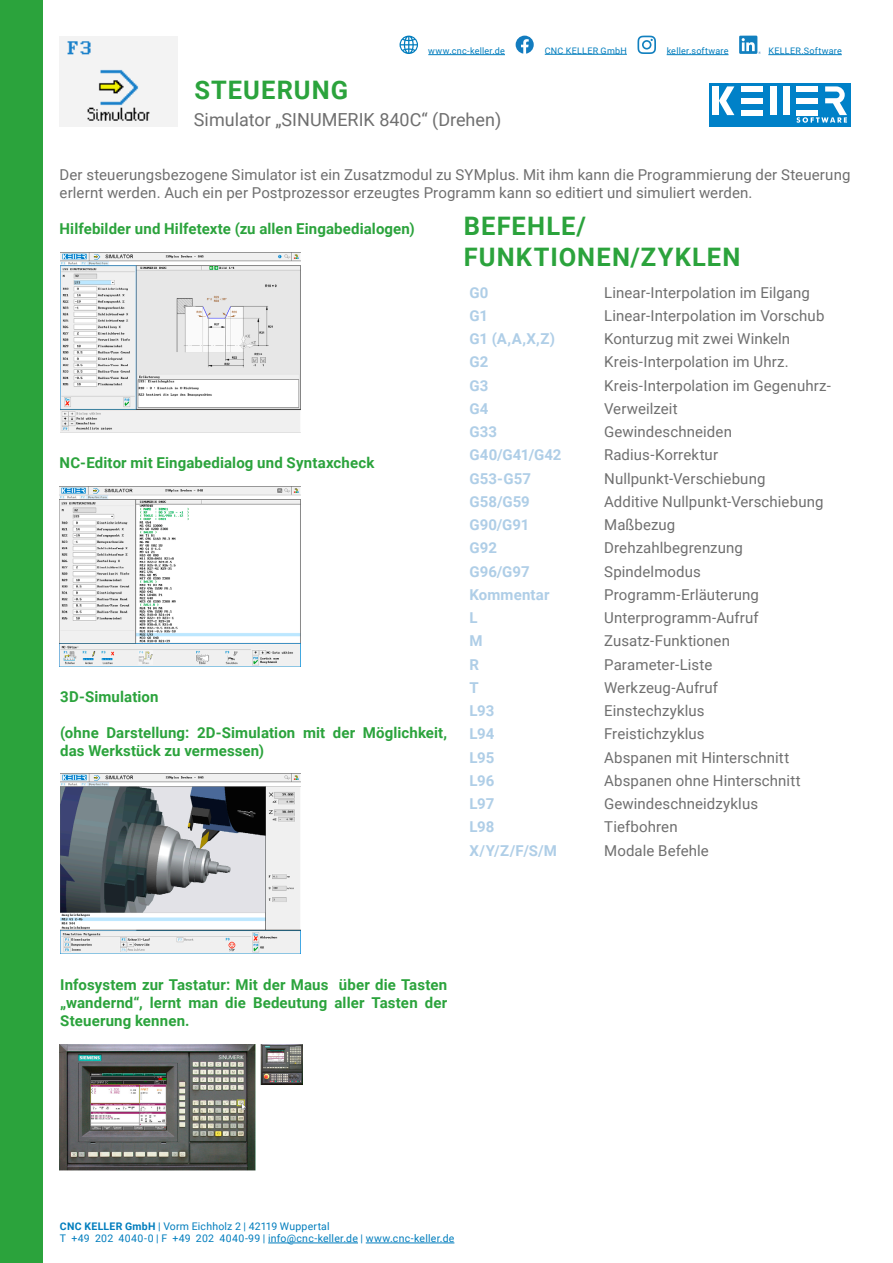
<style>
.page{position:relative;width:893px;height:1263px;background:#fff}
.page>*{position:absolute;margin:0;border:0;box-sizing:border-box;transform-origin:0 0}
.Fließtext_Headline{font:700 25.5px "Roboto";letter-spacing:.045em;color:#2ba33c}
.UnterKapitelname_L{font:18px "Roboto";color:#6f6f6f}
.Fließtext_Tabelle{font:15px "Roboto";letter-spacing:.005em;color:#6f6f6f}
.Fließtext_Headline2{font:700 15px/18px "Roboto";letter-spacing:.01em;color:#2ba33c}
.Fließtext{font:15px/18px "Roboto";letter-spacing:.01em;color:#6f6f6f}
.Fließtext_Hervorhebu{font:700 15px "Roboto";letter-spacing:.005em;color:#afcee7}
.t1{font:10.5px/12.6px "Roboto";letter-spacing:.02em;color:#007dbd}
.t2{font:9px "Roboto";letter-spacing:.03em;color:#007dbd}
.s1{font-weight:700}
</style>
<div class="page">
<img style="left:60px;top:252px;width:240px;height:180px">
<img style="left:60px;top:486px;width:240px;height:181px">
<img style="left:60px;top:774px;width:240px;height:180px">
<img style="left:60px;top:1044px;width:243px;height:126px">
<div style="left:0;top:0;width:43px;height:1263px;background:#2ba33c"></div>
<img style="left:60px;top:36px;width:117px;height:90px">
<div style="left:709px;top:83px;width:141px;height:43px;background:#0081c8"></div>
<svg style="left:719px;top:86px;width:15px;height:29px"></svg>
<div style="left:712px;top:86px;width:7px;height:29px;background:#fff"></div>
<div style="left:770px;top:86px;width:6px;height:29px;background:#fff"></div>
<div style="left:783px;top:86px;width:6px;height:29px;background:#fff"></div>
<div style="left:741px;top:86px;width:22px;height:6px;background:#fff"></div>
<div style="left:741px;top:98px;width:22px;height:5px;background:#fff"></div>
<div style="left:741px;top:110px;width:22px;height:5px;background:#fff"></div>
<svg style="left:796px;top:86px;width:51px;height:37px"></svg>
<hr style="left:545px;top:54px;width:82px;height:1px;background:#007dbd">
<svg style="left:516px;top:36px;width:18px;height:18px"></svg>
<hr style="left:667px;top:54px;width:61px;height:1px;background:#007dbd">
<svg style="left:637px;top:36px;width:19px;height:18px"></svg>
<hr style="left:428px;top:54px;width:77px;height:1px;background:#007dbd">
<svg style="left:400px;top:36px;width:18px;height:18px"></svg>
<hr style="left:768px;top:54px;width:74px;height:1px;background:#007dbd">
<svg style="left:739px;top:36px;width:22px;height:18px"></svg>
<hr style="left:268px;top:1243px;width:90px;height:1px;background:#007dbd">
<hr style="left:366px;top:1243px;width:88px;height:1px;background:#007dbd">
<p class="t2" style="left:428px;top:44px;width:78px">www.cnc-keller.de</p>
<p class="t2" style="left:545px;top:44px;width:84px">CNC KELLER GmbH</p>
<p class="t2" style="left:667px;top:44px;width:63px">keller.software</p>
<p class="t2" style="left:768px;top:44px;width:75px">KELLER.Software</p>
<h1 class="Fließtext_Headline" style="left:194px;top:72px;width:155px">STEUERUNG</h1>
<p class="UnterKapitelname_L" style="left:194px;top:107px;width:309px">Simulator „SINUMERIK 840C“ (Drehen)</p>
<p class="Fließtext" style="left:60px;top:165px;width:792px">Der steuerungsbezogene Simulator ist ein Zusatzmodul zu SYMplus. Mit ihm kann die Programmierung der Steuerung erlernt werden. Auch ein per Postprozessor erzeugtes Programm kann so editiert und simuliert werden.</p>
<p class="Fließtext_Headline" style="left:464px;top:208px;width:124px">BEFEHLE/</p>
<p class="Fließtext_Headline" style="left:464px;top:239px;width:278px">FUNKTIONEN/ZYKLEN</p>
<p class="Fließtext_Hervorhebu" style="left:469px;top:282px;width:21px">G0</p>
<p class="Fließtext_Tabelle" style="left:604px;top:282px;width:207px">Linear-Interpolation im Eilgang</p>
<p class="Fließtext_Hervorhebu" style="left:469px;top:305px;width:20px">G1</p>
<p class="Fließtext_Tabelle" style="left:604px;top:305px;width:222px">Linear-Interpolation im Vorschub</p>
<p class="Fließtext_Hervorhebu" style="left:469px;top:328px;width:87px">G1 (A,A,X,Z)</p>
<p class="Fließtext_Tabelle" style="left:604px;top:328px;width:188px">Konturzug mit zwei Winkeln</p>
<p class="Fließtext_Hervorhebu" style="left:469px;top:351px;width:20px">G2</p>
<p class="Fließtext_Tabelle" style="left:604px;top:351px;width:186px">Kreis-Interpolation im Uhrz.</p>
<p class="Fließtext_Hervorhebu" style="left:469px;top:375px;width:20px">G3</p>
<p class="Fließtext_Tabelle" style="left:604px;top:375px;width:228px">Kreis-Interpolation im Gegenuhrz-</p>
<p class="Fließtext_Hervorhebu" style="left:469px;top:398px;width:20px">G4</p>
<p class="Fließtext_Tabelle" style="left:604px;top:398px;width:75px">Verweilzeit</p>
<p class="Fließtext_Hervorhebu" style="left:469px;top:421px;width:29px">G33</p>
<p class="Fließtext_Tabelle" style="left:604px;top:421px;width:129px">Gewindeschneiden</p>
<p class="Fließtext_Hervorhebu" style="left:469px;top:444px;width:94px">G40/G41/G42</p>
<p class="Fließtext_Tabelle" style="left:604px;top:444px;width:115px">Radius-Korrektur</p>
<p class="Fließtext_Hervorhebu" style="left:469px;top:468px;width:63px">G53-G57</p>
<p class="Fließtext_Tabelle" style="left:604px;top:468px;width:163px">Nullpunkt-Verschiebung</p>
<p class="Fließtext_Hervorhebu" style="left:469px;top:491px;width:62px">G58/G59</p>
<p class="Fließtext_Tabelle" style="left:604px;top:491px;width:221px">Additive Nullpunkt-Verschiebung</p>
<p class="Fließtext_Hervorhebu" style="left:469px;top:514px;width:62px">G90/G91</p>
<p class="Fließtext_Tabelle" style="left:604px;top:514px;width:73px">Maßbezug</p>
<p class="Fließtext_Hervorhebu" style="left:469px;top:537px;width:29px">G92</p>
<p class="Fließtext_Tabelle" style="left:604px;top:537px;width:140px">Drehzahlbegrenzung</p>
<p class="Fließtext_Hervorhebu" style="left:469px;top:561px;width:62px">G96/G97</p>
<p class="Fließtext_Tabelle" style="left:604px;top:561px;width:98px">Spindelmodus</p>
<p class="Fließtext_Hervorhebu" style="left:469px;top:584px;width:81px">Kommentar</p>
<p class="Fließtext_Tabelle" style="left:604px;top:584px;width:156px">Programm-Erläuterung</p>
<p class="Fließtext_Hervorhebu" style="left:469px;top:607px;width:10px">L</p>
<p class="Fließtext_Tabelle" style="left:604px;top:607px;width:156px">Unterprogramm-Aufruf</p>
<p class="Fließtext_Hervorhebu" style="left:469px;top:630px;width:15px">M</p>
<p class="Fließtext_Tabelle" style="left:604px;top:630px;width:127px">Zusatz-Funktionen</p>
<p class="Fließtext_Hervorhebu" style="left:469px;top:654px;width:11px">R</p>
<p class="Fließtext_Tabelle" style="left:604px;top:654px;width:110px">Parameter-Liste</p>
<p class="Fließtext_Hervorhebu" style="left:469px;top:677px;width:11px">T</p>
<p class="Fließtext_Tabelle" style="left:604px;top:677px;width:115px">Werkzeug-Aufruf</p>
<p class="Fließtext_Hervorhebu" style="left:469px;top:700px;width:26px">L93</p>
<p class="Fließtext_Tabelle" style="left:604px;top:700px;width:102px">Einstechzyklus</p>
<p class="Fließtext_Hervorhebu" style="left:469px;top:723px;width:26px">L94</p>
<p class="Fließtext_Tabelle" style="left:604px;top:723px;width:102px">Freistichzyklus</p>
<p class="Fließtext_Hervorhebu" style="left:469px;top:747px;width:26px">L95</p>
<p class="Fließtext_Tabelle" style="left:604px;top:747px;width:187px">Abspanen mit Hinterschnitt</p>
<p class="Fließtext_Hervorhebu" style="left:469px;top:770px;width:26px">L96</p>
<p class="Fließtext_Tabelle" style="left:604px;top:770px;width:198px">Abspanen ohne Hinterschnitt</p>
<p class="Fließtext_Hervorhebu" style="left:469px;top:793px;width:26px">L97</p>
<p class="Fließtext_Tabelle" style="left:604px;top:793px;width:155px">Gewindeschneidzyklus</p>
<p class="Fließtext_Hervorhebu" style="left:469px;top:816px;width:26px">L98</p>
<p class="Fließtext_Tabelle" style="left:604px;top:816px;width:75px">Tiefbohren</p>
<p class="Fließtext_Hervorhebu" style="left:469px;top:840px;width:89px">X/Y/Z/F/S/M</p>
<p class="Fließtext_Tabelle" style="left:604px;top:840px;width:106px">Modale Befehle</p>
<p class="Fließtext_Headline2" style="left:60px;top:219px;width:357px">Hilfebilder und Hilfetexte (zu allen Eingabedialogen)</p>
<p class="Fließtext_Headline2" style="left:60px;top:453px;width:316px">NC-Editor mit Eingabedialog und Syntaxcheck</p>
<p class="Fließtext_Headline2" style="left:60px;top:687px;width:100px">3D-Simulation</p>
<p class="Fließtext_Headline2" style="left:60px;top:723px;width:388px">(ohne Darstellung: 2D-Simulation mit der Möglichkeit, das Werkstück zu vermessen)</p>
<p class="Fließtext_Headline2" style="left:60px;top:975px;width:388px;text-align:justify">Infosystem zur Tastatur: Mit der Maus über die Tasten „wandernd“, lernt man die Bedeutung aller Tasten der Steuerung kennen.</p>
<p class="t1" style="left:60px;top:1219px;width:396px"><span class="s1">CNC KELLER GmbH</span> | Vorm Eichholz 2 | 42119 Wuppertal<br>T +49 202 4040-0 | F +49 202 4040-99 | info@cnc-keller.de | www.cnc-keller.de</p>
</div>
